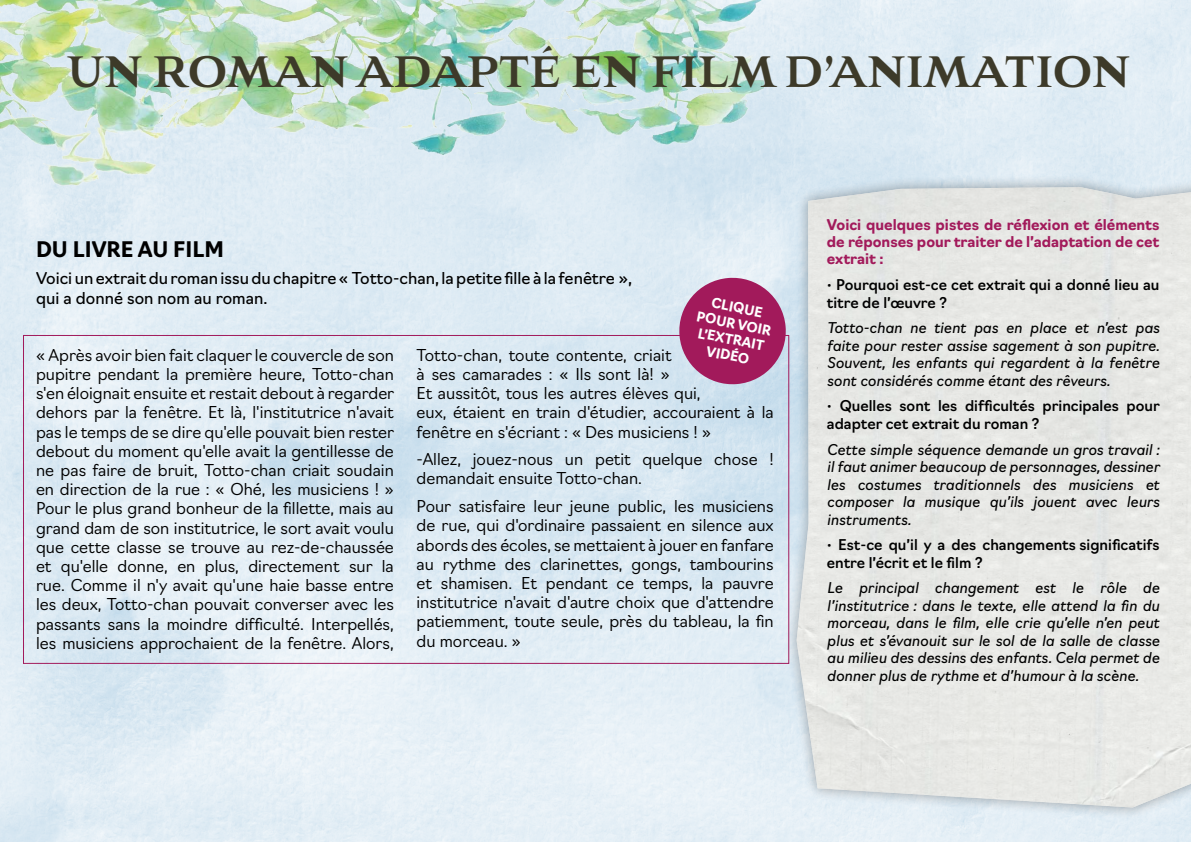
<style>
.page{position:relative;width:1191px;height:842px;background:#fff}
.page>*{position:absolute;margin:0;border:0;box-sizing:border-box;transform-origin:0 0}
.t1{font:900 55px "Aviano";color:#3d3a29;scale:.71 1}
.t2{font:700 21px "Navigo";color:#000}
.t3{font:300 16px/19.2px "Navigo";color:#000;text-align:justify}
.t4{font:16px/19.2px "Navigo";color:#000}
.t5{font:italic 14.6px/17.5px "Navigo";color:#000;text-align:justify}
.t6{font:500 14.6px/17.5px "Navigo";color:#000}
.t7{font:700 14.6px/17.5px "Navigo";color:#a21a5b;text-align:justify}
.t8{font:700 13.5px/16.2px "Navigo";color:#fff;text-align:center}
</style>
<div class="page">
<img style="left:0;top:0;width:763px;height:286px">
<div style="left:784px;top:175px;width:407px;height:645px;background:#000;opacity:.33"></div>
<img style="left:796px;top:187px;width:395px;height:620px">
<svg style="left:675px;top:273px;width:115px;height:116px;background:#b25c8c"></svg>
<h1 class="t1" style="left:68px;top:44px;width:1498px">UN ROMAN ADAPTÉ EN FILM D’ANIMATION</h1>
<h2 class="t2" style="left:36px;top:233px;width:189px">DU LIVRE AU FILM</h2>
<p class="t4" style="left:36px;top:268px;width:598px">Voici un extrait du roman issu du chapitre « Totto-chan, la petite fille à la fenêtre », qui a donné son nom au roman.</p>
<p class="t8" style="left:701px;top:291px;width:77px;rotate:11deg">CLIQUE<br>POUR VOIR<br>L’EXTRAIT<br>VIDÉO</p>
<p class="t3" style="left:36px;top:344px;width:360px">« Après avoir bien fait claquer le couvercle de son pupitre pendant la première heure, Totto-chan s'en éloignait ensuite et restait debout à regarder dehors par la fenêtre. Et là, l'institutrice n'avait pas le temps de se dire qu'elle pouvait bien rester debout du moment qu'elle avait la gentillesse de ne pas faire de bruit, Totto-chan criait soudain en direction de la rue : « Ohé, les musiciens ! » Pour le plus grand bonheur de la fillette, mais au grand dam de son institutrice, le sort avait voulu que cette classe se trouve au rez-de-chaussée et qu'elle donne, en plus, directement sur la rue. Comme il n'y avait qu'une haie basse entre les deux, Totto-chan pouvait converser avec les passants sans la moindre difficulté. Interpellés, les musiciens approchaient de la fenêtre. Alors,</p>
<p class="t3" style="left:416px;top:344px;width:359px;text-align:left">Totto-chan, toute contente, criait<br>à ses camarades : « Ils sont là! »<br>Et aussitôt, tous les autres élèves qui,<br>eux, étaient en train d'étudier, accouraient à la fenêtre en s'écriant : « Des musiciens ! »</p>
<p class="t3" style="left:416px;top:448px;width:359px">-Allez, jouez-nous un petit quelque chose ! demandait ensuite Totto-chan.</p>
<p class="t3" style="left:416px;top:495px;width:359px">Pour satisfaire leur jeune public, les musiciens de rue, qui d'ordinaire passaient en silence aux abords des écoles, se mettaient à jouer en fanfare au rythme des clarinettes, gongs, tambourins et shamisen. Et pendant ce temps, la pauvre institutrice n'avait d'autre choix que d'attendre patiemment, toute seule, près du tableau, la fin du morceau. »</p>
<p class="t7" style="left:827px;top:214px;width:334px">Voici quelques pistes de réflexion et éléments de réponses pour traiter de l’adaptation de cet extrait :</p>
<p class="t6" style="left:827px;top:275px;width:334px">• Pourquoi est-ce cet extrait qui a donné lieu au titre de l’œuvre ?</p>
<p class="t5" style="left:827px;top:318px;width:334px">Totto-chan ne tient pas en place et n’est pas faite pour rester assise sagement à son pupitre.<br>Souvent, les enfants qui regardent à la fenêtre sont considérés comme étant des rêveurs.</p>
<p class="t6" style="left:827px;top:396px;width:334px">• Quelles sont les difficultés principales pour adapter cet extrait du roman ?</p>
<p class="t5" style="left:827px;top:439px;width:334px">Cette simple séquence demande un gros travail : il faut animer beaucoup de personnages, dessiner les costumes traditionnels des musiciens et composer la musique qu’ils jouent avec leurs instruments.</p>
<p class="t6" style="left:827px;top:535px;width:334px">• Est-ce qu’il y a des changements significatifs entre l’écrit et le film ?</p>
<p class="t5" style="left:827px;top:578px;width:334px">Le principal changement est le rôle de l’institutrice : dans le texte, elle attend la fin du morceau, dans le film, elle crie qu’elle n’en peut plus et s’évanouit sur le sol de la salle de classe au milieu des dessins des enfants. Cela permet de donner plus de rythme et d’humour à la scène.</p>
</div>
